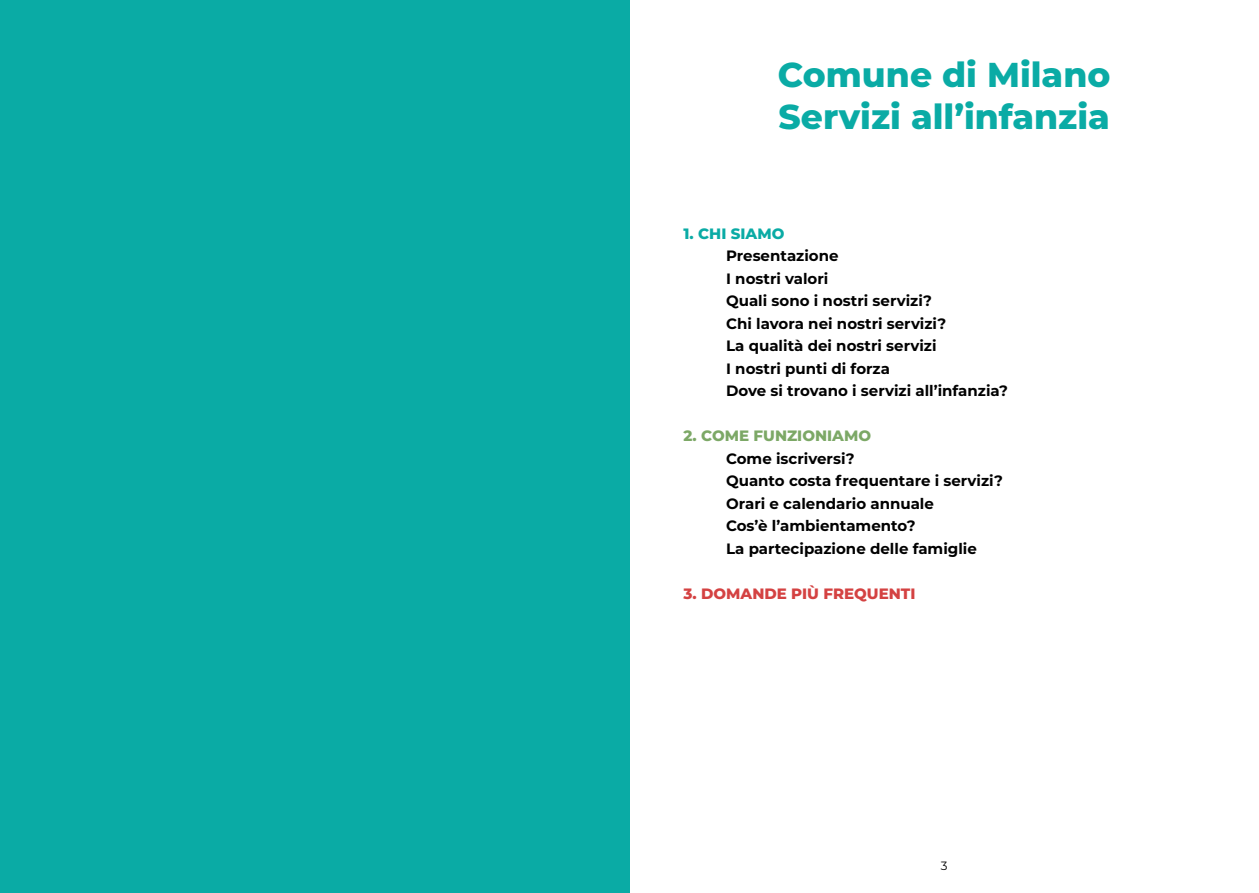
<style>
.page{position:relative;width:1259px;height:893px;background:#fff}
.page>*{position:absolute;margin:0;border:0;box-sizing:border-box;transform-origin:0 0}
.t1{font:800 34.5px/41.4px "Montserrat";color:#0aaba5}
.t2{font:700 15px/22.5px "Montserrat";color:#000}
.t3{font:800 15px "Montserrat";color:#d44242}
.t4{font:800 15px "Montserrat";color:#7ca866}
.t5{font:800 15px "Montserrat";color:#0aaba5}
.t6{font:12px "Montserrat";color:#000}
</style>
<div class="page">
<div style="left:0;top:0;width:629px;height:893px;background:#0aaba5"></div>
<h1 class="t1" style="left:778px;top:53px;width:334px">Comune di Milano<br>Servizi all’infanzia</h1>
<p class="t5" style="left:683px;top:222px;width:102px">1. CHI SIAMO</p>
<p class="t2" style="left:726px;top:244px;width:283px">Presentazione<br>I nostri valori<br>Quali sono i nostri servizi?<br>Chi lavora nei nostri servizi?<br>La qualità dei nostri servizi<br>I nostri punti di forza<br>Dove si trovano i servizi all’infanzia?</p>
<p class="t4" style="left:683px;top:425px;width:189px">2. COME FUNZIONIAMO</p>
<p class="t2" style="left:726px;top:446px;width:278px">Come iscriversi?<br>Quanto costa frequentare i servizi?<br>Orari e calendario annuale<br>Cos’è l’ambientamento?<br>La partecipazione delle famiglie</p>
<p class="t3" style="left:683px;top:582px;width:233px">3. DOMANDE PIÙ FREQUENTI</p>
<p class="t6" style="left:941px;top:858px;width:8px">3</p>
</div>
